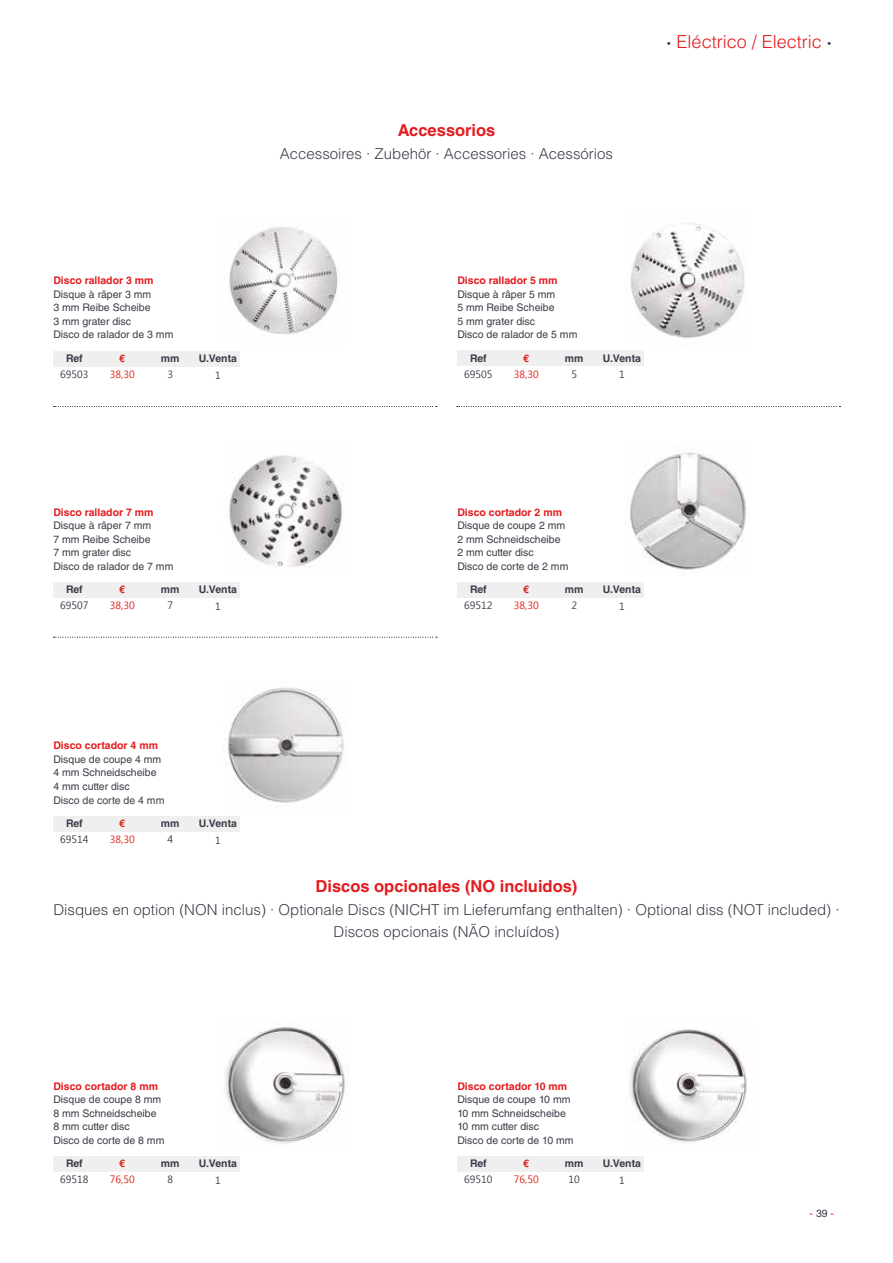
<style>
.page{position:relative;width:893px;height:1263px;background:#fff}
.page>*{position:absolute;margin:0;border:0;box-sizing:border-box;transform-origin:0 0}
.t1{font:300 18px "Helvetica LT Std";color:#e41b1e}
.t2{font:700 16.5px "Helvetica LT Std";color:#e41b1e}
.t3{font:300 15px/22.5px "Helvetica LT Std";color:#3c3c49;text-align:center}
.t4{font:10.5px/13.5px "Helvetica LT Std";color:#3c3c49}
.t5{font:700 10.5px "Helvetica LT Std";color:#e41b1e}
.t6{font:700 10.5px "Helvetica LT Std";color:#3c3c49}
.t7{font:10.5px "Ebrima";color:#3c3c49}
.t8{font:10.5px "Ebrima";color:#e2231b}
.t9{font:700 10.5px "Helvetica LT Std";color:#e2231b}
.t10{font:10.5px "Helvetica LT Std";color:#e41b1e}
.s1{font-weight:700;color:#3c3c49}
.s2{color:#3c3c49}
</style>
<div class="page">
<div style="left:53px;top:351px;width:186px;height:15px;background:#efeff0"></div>
<img style="left:229px;top:227px;width:109px;height:108px">
<svg style="left:54px;top:406px;width:383px;height:1px"></svg>
<svg style="left:457px;top:406px;width:383px;height:1px"></svg>
<svg style="left:54px;top:637px;width:383px;height:1px"></svg>
<div style="left:457px;top:351px;width:186px;height:15px;background:#efeff0"></div>
<img style="left:630px;top:223px;width:115px;height:116px">
<div style="left:53px;top:582px;width:186px;height:15px;background:#efeff0"></div>
<img style="left:229px;top:455px;width:113px;height:112px">
<div style="left:457px;top:582px;width:186px;height:15px;background:#efeff0"></div>
<img style="left:625px;top:452px;width:122px;height:118px">
<div style="left:53px;top:816px;width:186px;height:15px;background:#efeff0"></div>
<img style="left:227px;top:687px;width:117px;height:116px">
<div style="left:53px;top:1156px;width:186px;height:15px;background:#efeff0"></div>
<img style="left:225px;top:1026px;width:124px;height:117px">
<div style="left:457px;top:1156px;width:186px;height:15px;background:#efeff0"></div>
<img style="left:629px;top:1029px;width:118px;height:113px">
<h2 class="t2" style="left:398px;top:121px;width:99px">Accessorios</h2>
<h3 class="t3" style="left:280px;top:142px;width:335px">Accessoires · Zubehör · Accessories · Acessórios</h3>
<h1 class="t1" style="left:667px;top:31px;width:167px"><span class="s1">·</span> Eléctrico / Electric <span class="s1">·</span></h1>
<p class="t5" style="left:53px;top:274px;width:102px">Disco rallador 3 mm</p>
<p class="t4" style="left:53px;top:287px;width:122px">Disque à râper 3 mm<br>3 mm Reibe Scheibe<br>3 mm grater disc<br>Disco de ralador de 3 mm</p>
<p class="t6" style="left:66px;top:352px;width:18px">Ref</p>
<p class="t9" style="left:119px;top:352px;width:7px">€</p>
<p class="t6" style="left:161px;top:352px;width:20px">mm</p>
<p class="t6" style="left:199px;top:352px;width:40px">U.Venta</p>
<p class="t7" style="left:60px;top:367px;width:30px">69503</p>
<p class="t8" style="left:110px;top:367px;width:26px">38,30</p>
<p class="t7" style="left:167px;top:367px;width:7px">3</p>
<p class="t7" style="left:215px;top:367px;width:7px">1</p>
<p class="t5" style="left:457px;top:274px;width:102px">Disco rallador 5 mm</p>
<p class="t4" style="left:457px;top:287px;width:122px">Disque à râper 5 mm<br>5 mm Reibe Scheibe<br>5 mm grater disc<br>Disco de ralador de 5 mm</p>
<p class="t6" style="left:470px;top:352px;width:18px">Ref</p>
<p class="t9" style="left:523px;top:352px;width:7px">€</p>
<p class="t6" style="left:565px;top:352px;width:20px">mm</p>
<p class="t6" style="left:603px;top:352px;width:40px">U.Venta</p>
<p class="t7" style="left:464px;top:367px;width:30px">69505</p>
<p class="t8" style="left:514px;top:367px;width:26px">38,30</p>
<p class="t7" style="left:571px;top:367px;width:7px">5</p>
<p class="t7" style="left:619px;top:367px;width:7px">1</p>
<p class="t5" style="left:53px;top:505px;width:102px">Disco rallador 7 mm</p>
<p class="t4" style="left:53px;top:519px;width:122px">Disque à râper 7 mm<br>7 mm Reibe Scheibe<br>7 mm grater disc<br>Disco de ralador de 7 mm</p>
<p class="t6" style="left:66px;top:583px;width:18px">Ref</p>
<p class="t9" style="left:119px;top:583px;width:7px">€</p>
<p class="t6" style="left:161px;top:583px;width:20px">mm</p>
<p class="t6" style="left:199px;top:583px;width:40px">U.Venta</p>
<p class="t7" style="left:60px;top:598px;width:30px">69507</p>
<p class="t8" style="left:110px;top:598px;width:26px">38,30</p>
<p class="t7" style="left:167px;top:598px;width:7px">7</p>
<p class="t7" style="left:215px;top:599px;width:7px">1</p>
<p class="t5" style="left:457px;top:505px;width:106px">Disco cortador 2 mm</p>
<p class="t4" style="left:457px;top:519px;width:113px">Disque de coupe 2 mm<br>2 mm Schneidscheibe<br>2 mm cutter disc<br>Disco de corte de 2 mm</p>
<p class="t6" style="left:470px;top:583px;width:18px">Ref</p>
<p class="t9" style="left:523px;top:583px;width:7px">€</p>
<p class="t6" style="left:565px;top:583px;width:20px">mm</p>
<p class="t6" style="left:603px;top:583px;width:40px">U.Venta</p>
<p class="t7" style="left:464px;top:598px;width:30px">69512</p>
<p class="t8" style="left:514px;top:598px;width:26px">38,30</p>
<p class="t7" style="left:571px;top:598px;width:7px">2</p>
<p class="t7" style="left:619px;top:599px;width:7px">1</p>
<p class="t5" style="left:53px;top:739px;width:106px">Disco cortador 4 mm</p>
<p class="t4" style="left:53px;top:752px;width:113px">Disque de coupe 4 mm<br>4 mm Schneidscheibe<br>4 mm cutter disc<br>Disco de corte de 4 mm</p>
<p class="t6" style="left:66px;top:817px;width:18px">Ref</p>
<p class="t9" style="left:119px;top:817px;width:7px">€</p>
<p class="t6" style="left:161px;top:817px;width:20px">mm</p>
<p class="t6" style="left:199px;top:817px;width:40px">U.Venta</p>
<p class="t7" style="left:60px;top:832px;width:30px">69514</p>
<p class="t8" style="left:110px;top:832px;width:26px">38,30</p>
<p class="t7" style="left:167px;top:832px;width:7px">4</p>
<p class="t7" style="left:215px;top:832px;width:7px">1</p>
<h2 class="t2" style="left:316px;top:876px;width:263px">Discos opcionales (NO incluidos)</h2>
<h3 class="t3" style="left:53px;top:898px;width:788px">Disques en option (NON inclus) · Optionale Discs (NICHT im Lieferumfang enthalten) · Optional diss (NOT included) ·<br>Discos opcionais (NÃO incluídos)</h3>
<p class="t5" style="left:53px;top:1079px;width:106px">Disco cortador 8 mm</p>
<p class="t4" style="left:53px;top:1093px;width:113px">Disque de coupe 8 mm<br>8 mm Schneidscheibe<br>8 mm cutter disc<br>Disco de corte de 8 mm</p>
<p class="t6" style="left:66px;top:1157px;width:18px">Ref</p>
<p class="t9" style="left:119px;top:1157px;width:7px">€</p>
<p class="t6" style="left:161px;top:1157px;width:20px">mm</p>
<p class="t6" style="left:199px;top:1157px;width:40px">U.Venta</p>
<p class="t7" style="left:60px;top:1172px;width:30px">69518</p>
<p class="t8" style="left:110px;top:1172px;width:26px">76,50</p>
<p class="t7" style="left:167px;top:1172px;width:7px">8</p>
<p class="t7" style="left:215px;top:1173px;width:7px">1</p>
<p class="t5" style="left:457px;top:1079px;width:111px">Disco cortador 10 mm</p>
<p class="t4" style="left:457px;top:1093px;width:118px">Disque de coupe 10 mm<br>10 mm Schneidscheibe<br>10 mm cutter disc<br>Disco de corte de 10 mm</p>
<p class="t6" style="left:470px;top:1157px;width:18px">Ref</p>
<p class="t9" style="left:523px;top:1157px;width:7px">€</p>
<p class="t6" style="left:565px;top:1157px;width:20px">mm</p>
<p class="t6" style="left:603px;top:1157px;width:40px">U.Venta</p>
<p class="t7" style="left:464px;top:1172px;width:30px">69510</p>
<p class="t8" style="left:514px;top:1172px;width:26px">76,50</p>
<p class="t7" style="left:569px;top:1172px;width:13px">10</p>
<p class="t7" style="left:619px;top:1173px;width:7px">1</p>
<p class="t10" style="left:810px;top:1207px;width:26px">-<span class="s2">39</span>-</p>
</div>
